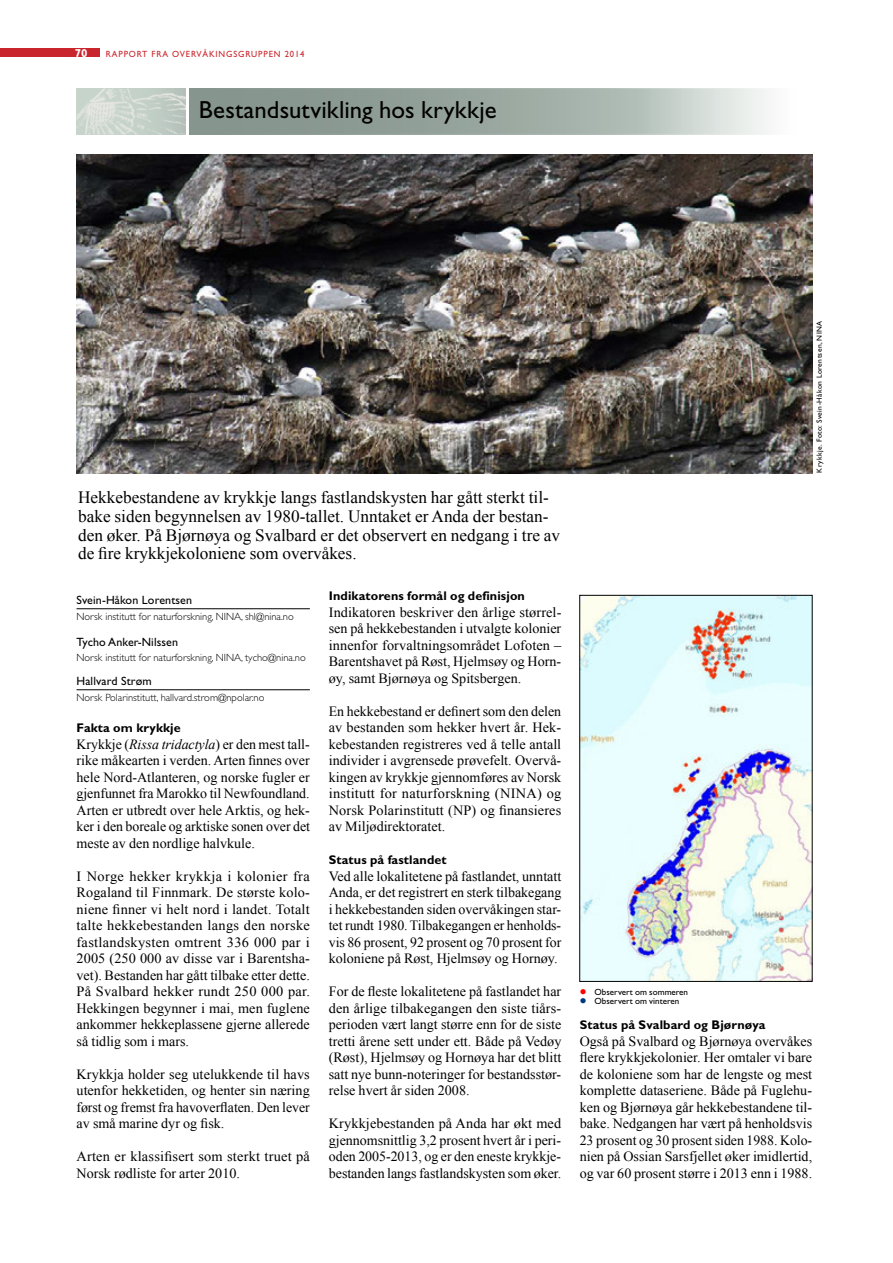
<style>
.page{position:relative;width:893px;height:1263px;background:#fff}
.page>*{position:absolute;margin:0;border:0;box-sizing:border-box;transform-origin:0 0}
.t1{font:24.75px "Gill Sans";letter-spacing:.005em;color:#000}
.t2{font:17.25px/18.8px "Times New Roman";color:#000}
.t3{font:14.1px/16.5px "Times New Roman";color:#000;text-align:justify}
.t4{font:700 12.6px "Gill Sans";letter-spacing:.01em;color:#000}
.t5{font:12px "Gill Sans";letter-spacing:.01em;color:#000}
.t6{font:700 11.55px "Gill Sans";color:#fff}
.t7{font:300 10.5px "Gill Sans";color:#000}
.t8{font:9px "Gill Sans";color:#000}
.t9{font:9px "Gill Sans";letter-spacing:.1em;color:#c9252c;scale:.96 1}
.t10{font:7.5px "Gill Sans";letter-spacing:.05em;color:#000}
.s1{font-style:italic}
.s2{color:#f00}
.s3{color:#00377b}
</style>
<div class="page">
<div style="left:0;top:48px;width:99px;height:9px;background:#c9252c"></div>
<svg style="left:191px;top:90px;width:578px;height:42px;background:#a2afa8"></svg>
<div style="left:189px;top:88px;width:623px;height:46px;border:1px solid #fff"></div>
<img style="left:77px;top:88px;width:109px;height:46px">
<hr style="left:77px;top:608px;width:233px;height:1px;background:#000">
<hr style="left:77px;top:689px;width:233px;height:1px;background:#000">
<img style="left:77px;top:155px;width:735px;height:318px">
<img style="left:581px;top:597px;width:229px;height:382px">
<div style="left:579px;top:595px;width:233px;height:386px;border:1px solid #000"></div>
<p class="t6" style="left:75px;top:47px;width:14px">70</p>
<p class="t9" style="left:106px;top:49px;width:208px">RAPPORT FRA OVERVÅKINGSGRUPPEN 2014</p>
<h1 class="t1" style="left:199px;top:95px;width:299px">Bestandsutvikling hos krykkje</h1>
<p class="t2" style="left:78px;top:488px;width:484px">Hekkebestandene av krykkje langs fastlandskysten har gått sterkt til&shy;bake siden begynnelsen av 1980-tallet. Unntaket er Anda der bestan&shy;den øker. På Bjørnøya og Svalbard er det observert en nedgang i tre av de fire krykkjekoloniene som overvåkes.</p>
<p class="t5" style="left:77px;top:593px;width:117px">Svein-Håkon Lorentsen</p>
<p class="t7" style="left:77px;top:610px;width:219px">Norsk institutt for naturforskning, NINA, shl@nina.no</p>
<p class="t5" style="left:77px;top:635px;width:103px">Tycho Anker-Nilssen</p>
<p class="t7" style="left:77px;top:652px;width:231px">Norsk institutt for naturforskning, NINA, tycho@nina.no</p>
<p class="t5" style="left:77px;top:674px;width:77px">Hallvard Strøm</p>
<p class="t7" style="left:77px;top:691px;width:189px">Norsk Polarinstitutt, hallvard.strom@npolar.no</p>
<p class="t4" style="left:77px;top:720px;width:106px">Fakta om krykkje</p>
<p class="t3" style="left:77px;top:735px;width:235px">Krykkje (<span class="s1">Rissa tridactyla</span>) er den mest tall&shy;rike måkearten i verden. Arten finnes over hele Nord-Atlanteren, og norske fugler er gjenfunnet fra Marokko til Newfoundland.<br>Arten er utbredt over hele Arktis, og hek&shy;ker i den boreale og arktiske sonen over det meste av den nordlige halvkule.</p>
<p class="t3" style="left:77px;top:867px;width:235px">I Norge hekker krykkja i kolonier fra Rogaland til Finnmark. De største kolo&shy;niene finner vi helt nord i landet. Totalt talte hekkebestanden langs den norske fastlandskysten omtrent 336 000 par i 2005 (250 000 av disse var i Barentsha&shy;vet). Bestanden har gått tilbake etter dette.<br>På Svalbard hekker rundt 250 000 par.<br>Hekkingen begynner i mai, men fuglene ankommer hekkeplassene gjerne allerede så tidlig som i mars.</p>
<p class="t3" style="left:77px;top:1065px;width:235px">Krykkja holder seg utelukkende til havs utenfor hekketiden, og henter sin næring først og fremst fra havoverflaten. Den lever av små marine dyr og fisk.</p>
<p class="t3" style="left:77px;top:1148px;width:235px">Arten er klassifisert som sterkt truet på<br>Norsk rødliste for arter 2010.</p>
<p class="t4" style="left:329px;top:588px;width:198px">Indikatorens formål og definisjon</p>
<p class="t3" style="left:329px;top:603px;width:234px">Indikatoren beskriver den årlige størrel&shy;sen på hekkebestanden i utvalgte kolonier innenfor forvaltningsområdet Lofoten – Barentshavet på Røst, Hjelmsøy og Horn&shy;øy, samt Bjørnøya og Spitsbergen.</p>
<p class="t3" style="left:329px;top:702px;width:234px">En hekkebestand er definert som den delen av bestanden som hekker hvert år. Hek&shy;kebestanden registreres ved å telle antall individer i avgrensede prøvefelt. Overvå&shy;kingen av krykkje gjennomføres av Norsk institutt for naturforskning (NINA) og Norsk Polarinstitutt (NP) og finansieres av Miljødirektoratet.</p>
<p class="t4" style="left:329px;top:852px;width:119px">Status på fastlandet</p>
<p class="t3" style="left:329px;top:867px;width:234px">Ved alle lokalitetene på fastlandet, unntatt Anda, er det registrert en sterk tilbakegang i hekkebestanden siden overvåkingen star&shy;tet rundt 1980. Tilbakegangen er henholds&shy;vis 86 prosent, 92 prosent og 70 prosent for koloniene på Røst, Hjelmsøy og Hornøy.</p>
<p class="t3" style="left:329px;top:983px;width:234px">For de fleste lokalitetene på fastlandet har den årlige tilbakegangen den siste tiårs&shy;perioden vært langt større enn for de siste tretti årene sett under ett. Både på Vedøy (Røst), Hjelmsøy og Hornøya har det blitt satt nye bunn-noteringer for bestandsstør&shy;relse hvert år siden 2008.</p>
<p class="t3" style="left:329px;top:1115px;width:234px">Krykkjebestanden på Anda har økt med gjennomsnittlig 3,2 prosent hvert år i peri&shy;oden 2005-2013, og er den eneste krykkje&shy;bestanden langs fastlandskysten som øker.</p>
<p class="t10" style="left:815px;top:473px;width:153px;rotate:-90deg">Krykkje. Foto: Svein-Håkon Lorentsen, NINA</p>
<p class="t8" style="left:580px;top:987px;width:110px"><span class="s2">●</span> Observert om sommeren</p>
<p class="t8" style="left:580px;top:996px;width:101px"><span class="s3">●</span> Observert om vinteren</p>
<p class="t4" style="left:580px;top:1017px;width:187px">Status på Svalbard og Bjørnøya</p>
<p class="t3" style="left:580px;top:1032px;width:234px">Også på Svalbard og Bjørnøya overvåkes flere krykkjekolonier. Her omtaler vi bare de koloniene som har de lengste og mest komplette dataseriene. Både på Fuglehu&shy;ken og Bjørnøya går hekkebestandene til&shy;bake. Nedgangen har vært på henholdsvis 23 prosent og 30 prosent siden 1988. Kolo&shy;nien på Ossian Sarsfjellet øker imidlertid, og var 60 prosent større i 2013 enn i 1988.</p>
</div>
